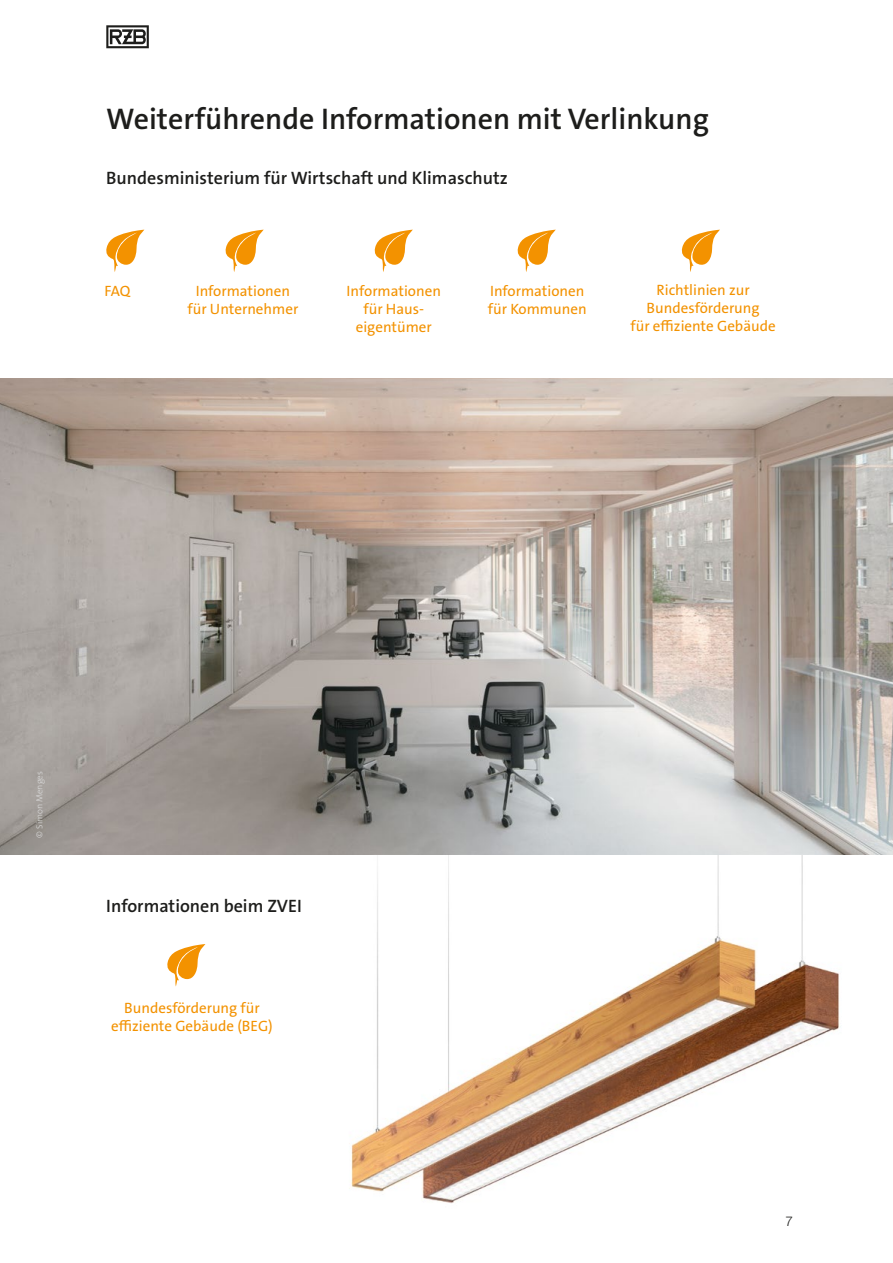
<style>
.page{position:relative;width:893px;height:1263px;background:#fff}
.page>*{position:absolute;margin:0;border:0;box-sizing:border-box;transform-origin:0 0}
.t1{font:600 30px "The Sans B W6";color:#1d1d1b}
.t2{font:600 18px "The Sans B W6";color:#1d1d1b}
.t3{font:15px/18px "The Sans B W5 Plain";color:#f39200;text-align:center}
.t4{font:300 13.5px "Helvetica Neue LTW1 G";color:#1d1d1b}
.Copyright_Hinweis{font:300 9px "The Sans B W3";color:#dadada}
</style>
<div class="page">
<img style="left:351px;top:855px;width:489px;height:348px">
<img style="left:0;top:378px;width:893px;height:477px">
<svg style="left:106px;top:26px;width:43px;height:22px"></svg>
<svg style="left:106px;top:230px;width:38px;height:42px"></svg>
<svg style="left:225px;top:230px;width:39px;height:42px"></svg>
<svg style="left:374px;top:230px;width:39px;height:42px"></svg>
<svg style="left:517px;top:230px;width:39px;height:42px"></svg>
<svg style="left:681px;top:230px;width:39px;height:42px"></svg>
<svg style="left:167px;top:944px;width:38px;height:42px"></svg>
<p class="t1" style="left:106px;top:99px;width:604px">Weiterführende Informationen mit Verlinkung</p>
<p class="t2" style="left:106px;top:166px;width:403px">Bundesministerium für Wirtschaft und Klimaschutz</p>
<p class="t3" style="left:105px;top:282px;width:27px">FAQ</p>
<p class="t3" style="left:188px;top:282px;width:112px">Informationen für Unternehmer</p>
<p class="t3" style="left:347px;top:282px;width:96px">Informationen für Haus&shy;eigentümer</p>
<p class="t3" style="left:488px;top:282px;width:100px;text-align:left">Informationen für Kommunen</p>
<p class="t3" style="left:630px;top:281px;width:147px">Richtlinien zur<br>Bundesförderung<br>für effiziente Gebäude</p>
<p class="Copyright_Hinweis" style="left:34px;top:838px;width:68px;rotate:-90deg">© Simon Menges</p>
<p class="t2" style="left:106px;top:894px;width:197px">Informationen beim ZVEI</p>
<p class="t3" style="left:111px;top:999px;width:163px">Bundesförderung für effiziente Gebäude (BEG)</p>
<p class="t4" style="left:785px;top:1213px;width:9px">7</p>
</div>
